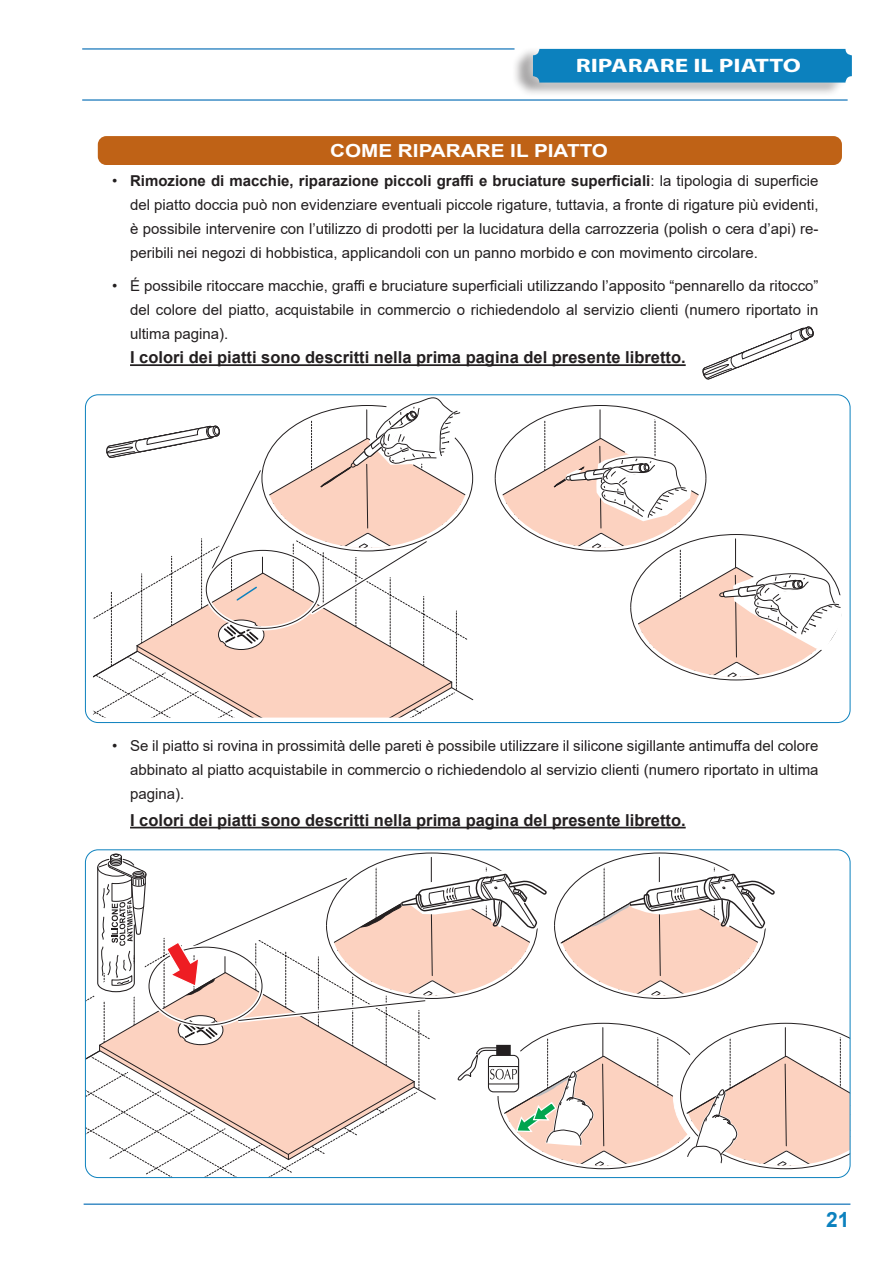
<style>
.page{position:relative;width:893px;height:1263px;background:#fff}
.page>*{position:absolute;margin:0;border:0;box-sizing:border-box;transform-origin:0 0}
.t1{font:700 21px "Arial";color:#0c81be}
.t2{font:700 19.5px "Myriad Pro";color:#fff;scale:1.3 1}
.t3{font:700 18px "Arial";color:#fff;scale:1.15 1}
.t4{font:700 16.5px "Arial";color:#231f20}
.t5{font:15px/24px "Arial";color:#231f20;text-align:justify}
.s1{font-weight:700}
</style>
<div class="page">
<hr style="left:82px;top:48px;width:432px;height:2px;background:#3e8ec6">
<hr style="left:82px;top:99px;width:766px;height:2px;background:#3e8ec6">
<div style="left:511px;top:47px;width:336px;height:50px;background:#231f20;opacity:.4"></div>
<div style="left:523px;top:39px;width:338px;height:53px;background:#fff;opacity:.75"></div>
<div style="left:533px;top:49px;width:319px;height:34px;background:#0c81be;border-radius:6px"></div>
<hr style="left:84px;top:1203px;width:766px;height:2px;background:#3e8ec6">
<hr style="left:130px;top:364px;width:556px;height:2px;background:#231f20">
<svg style="left:495px;top:405px;width:347px;height:275px"></svg>
<svg style="left:85px;top:396px;width:389px;height:326px"></svg>
<div style="left:204px;top:548px;width:117px;height:82px;border:4px solid #fff;border-radius:50%"></div>
<svg style="left:85px;top:852px;width:765px;height:325px"></svg>
<svg style="left:702px;top:326px;width:112px;height:54px"></svg>
<hr style="left:130px;top:827px;width:556px;height:1px;background:#231f20">
<div style="left:98px;top:136px;width:744px;height:29px;background:#bf6216;border-radius:9px"></div>
<h2 class="t2" style="left:576px;top:53px;width:175px">RIPARARE IL PIATTO</h2>
<p class="t3" style="left:330px;top:138px;width:243px">COME RIPARARE IL PIATTO</p>
<p class="t5" style="left:130px;top:169px;width:690px;text-indent:-18px">• <span class="s1">Rimozione di macchie, riparazione piccoli graffi e bruciature superficiali</span>: la tipologia di superficie del piatto doccia può non evidenziare eventuali piccole rigature, tuttavia, a fronte di rigature più evidenti, è possibile intervenire con l’utilizzo di prodotti per la lucidatura della carrozzeria (polish o cera d’api) re&shy;peribili nei negozi di hobbistica, applicandoli con un panno morbido e con movimento circolare.</p>
<p class="t5" style="left:130px;top:274px;width:690px;text-indent:-18px">• É possibile ritoccare macchie, graffi e bruciature superficiali utilizzando l’apposito “pennarello da ritocco” del colore del piatto, acquistabile in commercio o richiedendolo al servizio clienti (numero riportato in ultima pagina).</p>
<p class="t4" style="left:130px;top:346px;width:557px">I colori dei piatti sono descritti nella prima pagina del presente libretto.</p>
<p class="t5" style="left:130px;top:733px;width:690px;text-indent:-18px">• Se il piatto si rovina in prossimità delle pareti è possibile utilizzare il silicone sigillante antimuffa del colore abbinato al piatto acquistabile in commercio o richiedendolo al servizio clienti (numero riportato in ultima pagina).</p>
<p class="t4" style="left:130px;top:808px;width:557px">I colori dei piatti sono descritti nella prima pagina del presente libretto.</p>
<h1 class="t1" style="left:826px;top:1204px;width:25px">21</h1>
</div>
